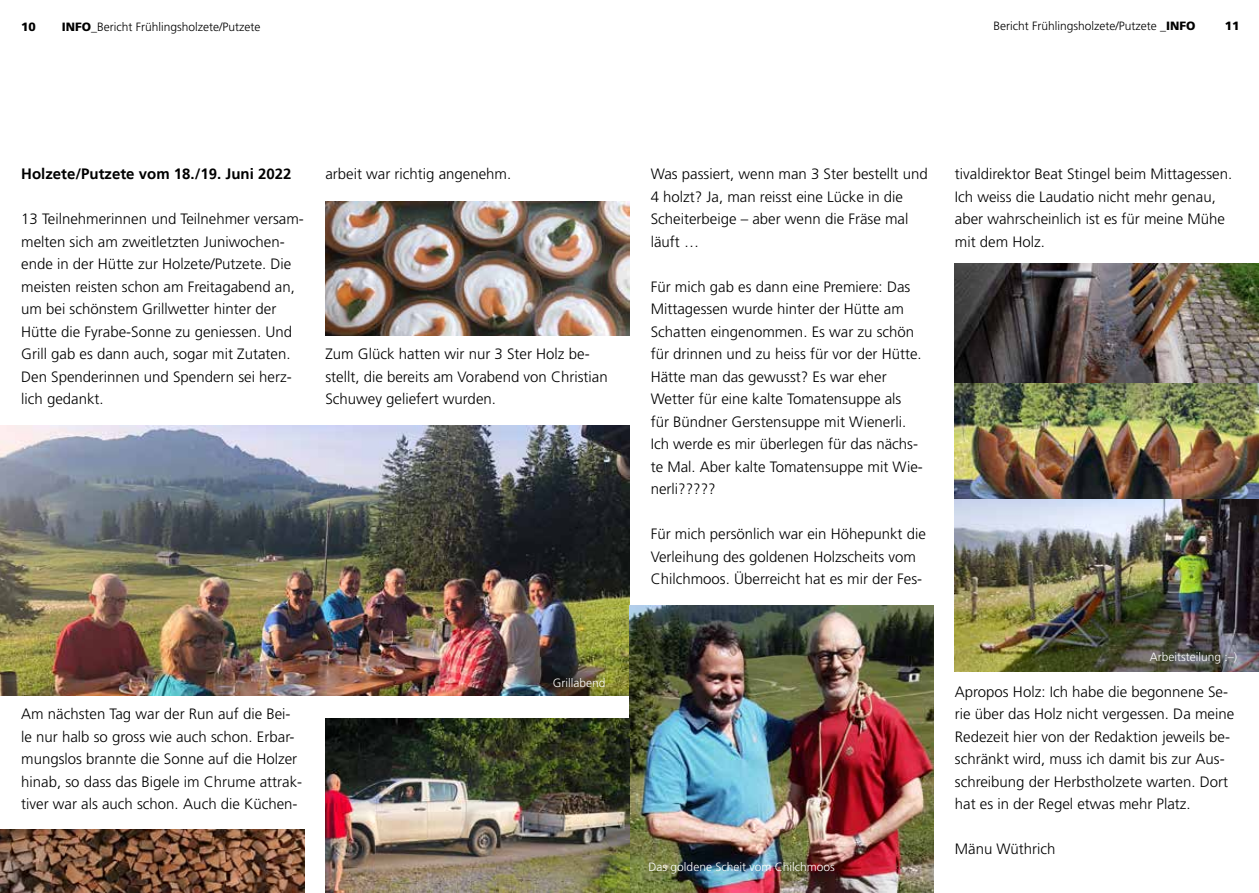
<style>
.page{position:relative;width:1259px;height:893px;background:#fff}
.page>*{position:absolute;margin:0;border:0;box-sizing:border-box;transform-origin:0 0}
.t1{font:300 15px/22.5px "Frutiger LT Std";color:#000}
.t2{font:700 15px "Frutiger LT";color:#000}
.t3{font:300 12px "Frutiger LT Std";color:#000}
.t4{font:300 12px "Frutiger LT Std";color:#fff}
.t5{font:900 12px "Frutiger LT Std";color:#000}
.s1{font-weight:900}
</style>
<div class="page">
<img style="left:0;top:425px;width:629px;height:270px">
<img style="left:629px;top:606px;width:304px;height:287px">
<img style="left:955px;top:264px;width:304px;height:236px">
<img style="left:325px;top:719px;width:304px;height:174px">
<img style="left:955px;top:500px;width:304px;height:172px">
<img style="left:325px;top:202px;width:304px;height:134px">
<img style="left:0;top:829px;width:304px;height:64px">
<p class="t5" style="left:21px;top:20px;width:16px">10</p>
<p class="t3" style="left:62px;top:20px;width:200px"><span class="s1">INFO</span>_Bericht Frühlingsholzete/Putzete</p>
<p class="t3" style="left:993px;top:19px;width:204px">Bericht Frühlingsholzete/Putzete _<span class="s1">INFO</span></p>
<p class="t5" style="left:1224px;top:19px;width:16px">11</p>
<p class="t2" style="left:21px;top:165px;width:272px">Holzete/Putzete vom 18./19. Juni 2022</p>
<p class="t1" style="left:21px;top:208px;width:284px">13 Teilnehmerinnen und Teilnehmer versam&shy;melten sich am zweitletzten Juniwochen&shy;ende in der Hütte zur Holzete/Putzete. Die meisten reisten schon am Freitagabend an, um bei schönstem Grillwetter hinter der Hütte die Fyrabe-Sonne zu geniessen. Und Grill gab es dann auch, sogar mit Zutaten.<br>Den Spenderinnen und Spendern sei herz&shy;lich gedankt.</p>
<p class="t1" style="left:325px;top:163px;width:187px">arbeit war richtig angenehm.</p>
<p class="t1" style="left:325px;top:343px;width:284px">Zum Glück hatten wir nur 3 Ster Holz be&shy;stellt, die bereits am Vorabend von Christian<br>Schuwey geliefert wurden.</p>
<p class="t1" style="left:21px;top:703px;width:282px">Am nächsten Tag war der Run auf die Bei&shy;le nur halb so gross wie auch schon. Erbar&shy;mungslos brannte die Sonne auf die Holzer hinab, so dass das Bigele im Chrume attrak&shy;tiver war als auch schon. Auch die Küchen-</p>
<p class="t4" style="left:553px;top:676px;width:54px">Grillabend</p>
<p class="t1" style="left:651px;top:163px;width:278px">Was passiert, wenn man 3 Ster bestellt und<br>4 holzt? Ja, man reisst eine Lücke in die<br>Scheiterbeige – aber wenn die Fräse mal läuft …</p>
<p class="t1" style="left:651px;top:275px;width:274px">Für mich gab es dann eine Premiere: Das Mittagessen wurde hinter der Hütte am Schatten eingenommen. Es war zu schön für drinnen und zu heiss für vor der Hütte.<br>Hätte man das gewusst? Es war eher Wetter für eine kalte Tomatensuppe als für Bündner Gerstensuppe mit Wienerli.<br>Ich werde es mir überlegen für das nächs&shy;te Mal. Aber kalte Tomatensuppe mit Wie&shy;nerli?????</p>
<p class="t1" style="left:651px;top:523px;width:277px">Für mich persönlich war ein Höhepunkt die<br>Verleihung des goldenen Holzscheits vom<br>Chilchmoos. Überreicht hat es mir der Fes-</p>
<p class="t4" style="left:648px;top:860px;width:188px">Das goldene Scheit vom Chilchmoos</p>
<p class="t1" style="left:955px;top:163px;width:279px">tivaldirektor Beat Stingel beim Mittagessen.<br>Ich weiss die Laudatio nicht mehr genau, aber wahrscheinlich ist es für meine Mühe mit dem Holz.</p>
<p class="t4" style="left:1149px;top:650px;width:89px">Arbeitsteilung :–)</p>
<p class="t1" style="left:955px;top:680px;width:281px">Apropos Holz: Ich habe die begonnene Se&shy;rie über das Holz nicht vergessen. Da meine Redezeit hier von der Redaktion jeweils be&shy;schränkt wird, muss ich damit bis zur Aus&shy;schreibung der Herbstholzete warten. Dort hat es in der Regel etwas mehr Platz.</p>
<p class="t1" style="left:955px;top:838px;width:102px">Mänu Wüthrich</p>
</div>
